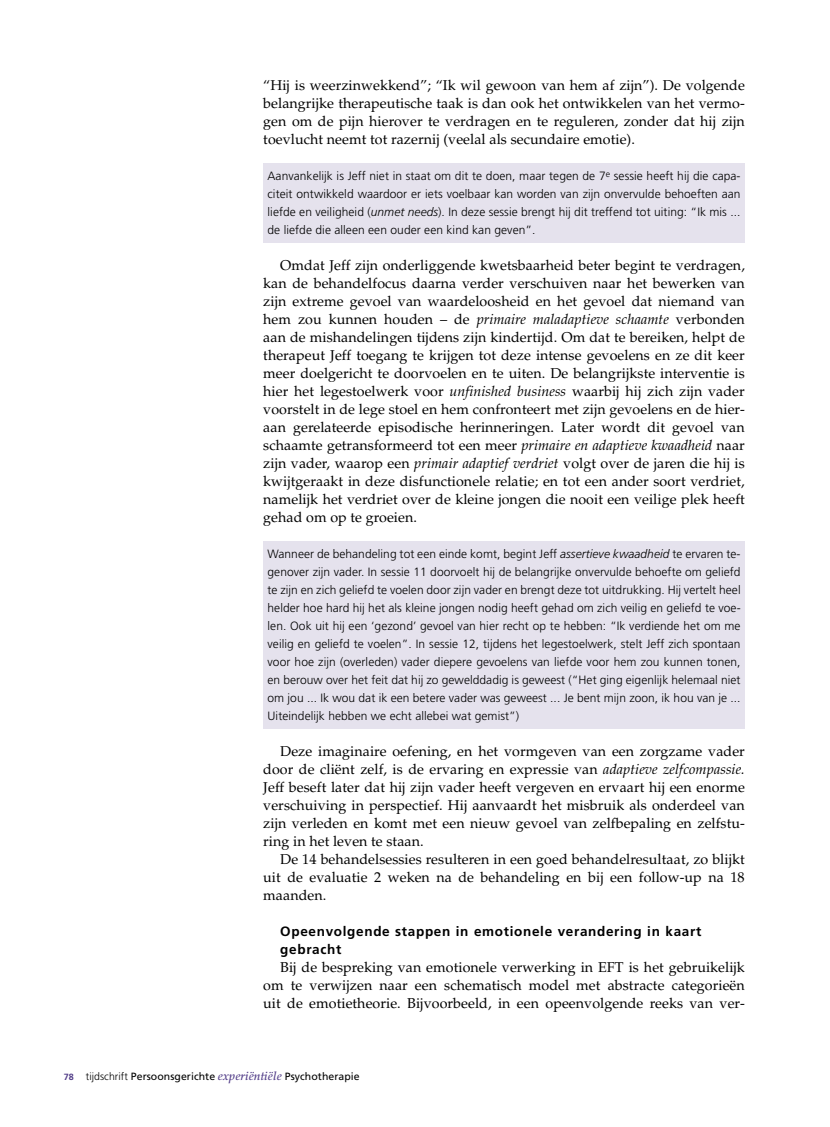
<style>
.page{position:relative;width:830px;height:1127px;background:#fff}
.page>*{position:absolute;margin:0;border:0;box-sizing:border-box;transform-origin:0 0}
.t1{font:14.25px/18px "Palatino LT Std";letter-spacing:.005em;color:#000;text-align:justify}
.t2{font:700 13.5px/18px "Frutiger LT Std";letter-spacing:.05em;color:#000}
.t3{font:300 12px/18px "Frutiger LT Std";letter-spacing:.005em;color:#000;text-align:justify}
.t4{font:10.5px "Frutiger LT Std";letter-spacing:.005em;color:#000}
.s1{font-style:italic}
.s2{font-weight:700;font-size:9px;color:#523d88}
.s3{font-weight:300}
.s4{font-family:"Palatino LT Std";font-weight:500;font-style:italic;font-size:12px;color:#523d88}
</style>
<div class="page">
<div style="left:262px;top:541px;width:482px;height:187px;background:#e5e2ed"></div>
<div style="left:262px;top:163px;width:482px;height:79px;background:#e5e2ed"></div>
<p class="t1" style="left:263px;top:76px;width:483px">“Hij is weerzinwekkend”; “Ik wil gewoon van hem af zijn”). De volgende belangrijke therapeutische taak is dan ook het ontwikkelen van het vermo&shy;gen om de pijn hierover te verdragen en te reguleren, zonder dat hij zijn toevlucht neemt tot razernij (veelal als secundaire emotie).</p>
<p class="t3" style="left:267px;top:167px;width:474px">Aanvankelijk is Jeff niet in staat om dit te doen, maar tegen de 7<sup>e</sup> sessie heeft hij die capa&shy;citeit ontwikkeld waardoor er iets voelbaar kan worden van zijn onvervulde behoeften aan liefde en veiligheid (<span class="s1">unmet needs</span>). In deze sessie brengt hij dit treffend tot uiting: “Ik mis ... de liefde die alleen een ouder een kind kan geven”.</p>
<p class="t1" style="left:263px;top:256px;width:483px;text-indent:17px">Omdat Jeff zijn onderliggende kwetsbaarheid beter begint te verdragen, kan de behandelfocus daarna verder verschuiven naar het bewerken van zijn extreme gevoel van waardeloosheid en het gevoel dat niemand van hem zou kunnen houden – de <span class="s1">primaire maladaptieve schaamte</span> verbonden aan de mishandelingen tijdens zijn kindertijd. Om dat te bereiken, helpt de therapeut Jeff toegang te krijgen tot deze intense gevoelens en ze dit keer meer doelgericht te doorvoelen en te uiten. De belangrijkste interventie is hier het legestoelwerk voor <span class="s1">unfinished business</span> waarbij hij zich zijn vader voorstelt in de lege stoel en hem confronteert met zijn gevoelens en de hier&shy;aan gerelateerde episodische herinneringen. Later wordt dit gevoel van schaamte getransformeerd tot een meer <span class="s1">primaire en adaptieve kwaadheid</span> naar zijn vader, waarop een <span class="s1">primair adaptief verdriet</span> volgt over de jaren die hij is kwijtgeraakt in deze disfunctionele relatie; en tot een ander soort verdriet, namelijk het verdriet over de kleine jongen die nooit een veilige plek heeft gehad om op te groeien.</p>
<p class="t3" style="left:267px;top:545px;width:474px">Wanneer de behandeling tot een einde komt, begint Jeff <span class="s1">assertieve kwaadheid</span> te ervaren te&shy;genover zijn vader. In sessie 11 doorvoelt hij de belangrijke onvervulde behoefte om geliefd te zijn en zich geliefd te voelen door zijn vader en brengt deze tot uitdrukking. Hij vertelt heel helder hoe hard hij het als kleine jongen nodig heeft gehad om zich veilig en geliefd te voe&shy;len. Ook uit hij een ‘gezond’ gevoel van hier recht op te hebben: “Ik verdiende het om me veilig en geliefd te voelen”. In sessie 12, tijdens het legestoelwerk, stelt Jeff zich spontaan voor hoe zijn (overleden) vader diepere gevoelens van liefde voor hem zou kunnen tonen, en berouw over het feit dat hij zo gewelddadig is geweest (“Het ging eigenlijk helemaal niet om jou ... Ik wou dat ik een betere vader was geweest ... Je bent mijn zoon, ik hou van je ...<br>Uiteindelijk hebben we echt allebei wat gemist”)</p>
<p class="t1" style="left:263px;top:742px;width:483px;text-indent:17px">Deze imaginaire oefening, en het vormgeven van een zorgzame vader door de cliënt zelf, is de ervaring en expressie van <span class="s1">adaptieve zelfcompassie.<br></span>Jeff beseft later dat hij zijn vader heeft vergeven en ervaart hij een enorme verschuiving in perspectief. Hij aanvaardt het misbruik als onderdeel van zijn verleden en komt met een nieuw gevoel van zelfbepaling en zelfstu&shy;ring in het leven te staan.</p>
<p class="t1" style="left:263px;top:850px;width:483px;text-indent:17px">De 14 behandelsessies resulteren in een goed behandelresultaat, zo blijkt uit de evaluatie 2 weken na de behandeling en bij een follow-up na 18 maanden.</p>
<p class="t2" style="left:280px;top:922px;width:422px">Opeenvolgende stappen in emotionele verandering in kaart gebracht</p>
<p class="t1" style="left:263px;top:958px;width:483px;text-indent:17px">Bij de bespreking van emotionele verwerking in EFT is het gebruikelijk om te verwijzen naar een schematisch model met abstracte categorieën uit de emotietheorie. Bijvoorbeeld, in een opeenvolgende reeks van ver-</p>
<p class="t4" style="left:64px;top:1070px;width:297px"><span class="s2">78</span> <span class="s3">tijdschrift</span> Persoonsgerichte <span class="s4">experiëntiële</span> Psychotherapie</p>
</div>
